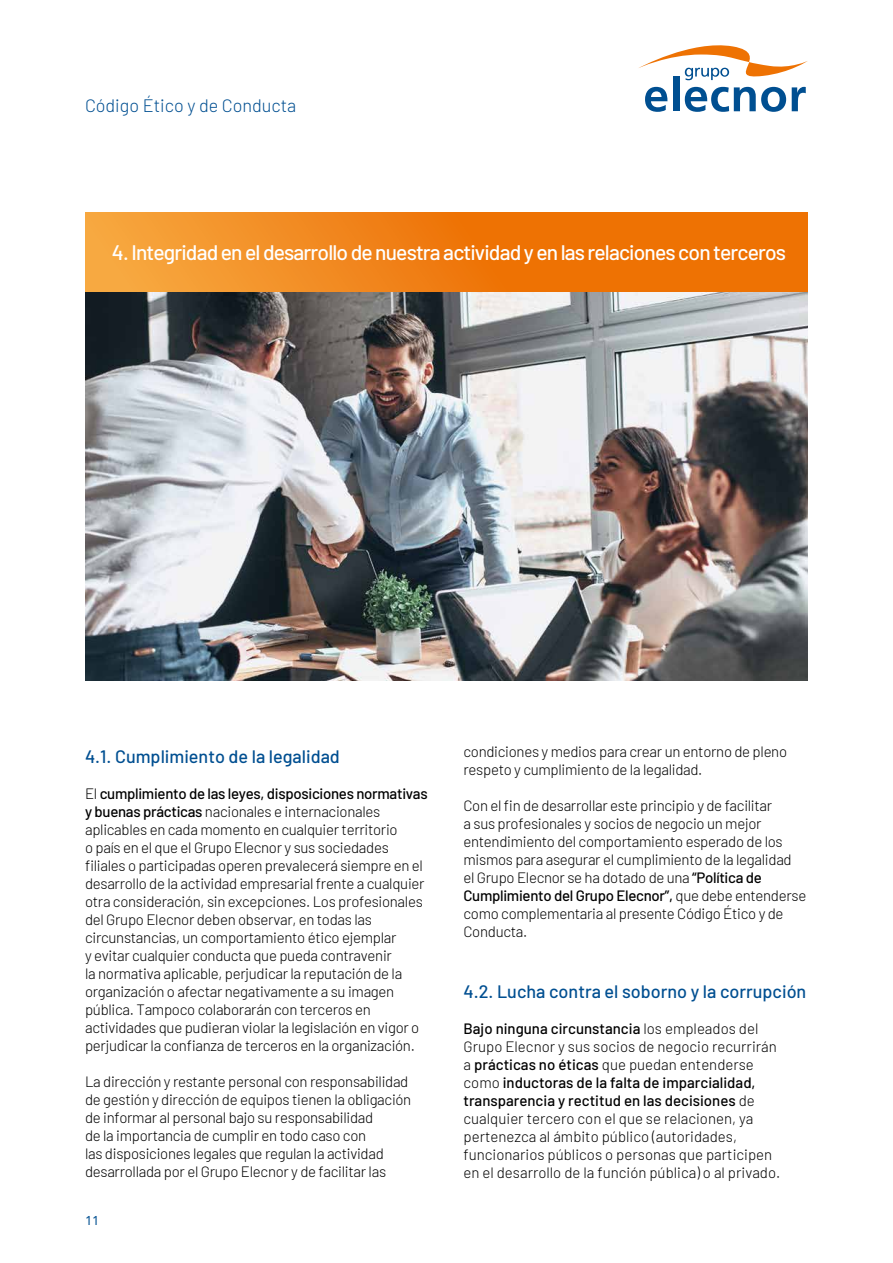
<style>
.page{position:relative;width:893px;height:1263px;background:#fff}
.page>*{position:absolute;margin:0;border:0;box-sizing:border-box;transform-origin:0 0}
.t1{font:500 21px "Barlow";letter-spacing:-.04em;color:#fff}
.t2{font:500 18px "Barlow";color:#004f91}
.t3{font:300 18px "Barlow";color:#004f91}
.t4{font:300 15px/18px "Barlow";letter-spacing:-.02em;color:#000}
.t5{font:300 15px/18px "Barlow";color:#000}
.t6{font:12.75px "Avenir LT Std";color:#004f91}
.s1{font-weight:500}
</style>
<div class="page">
<svg style="left:645px;top:87px;width:22px;height:25px"></svg>
<div style="left:673px;top:77px;width:6px;height:34px;background:#004f91"></div>
<svg style="left:685px;top:87px;width:101px;height:25px"></svg>
<svg style="left:792px;top:87px;width:14px;height:24px"></svg>
<svg style="left:639px;top:45px;width:169px;height:36px"></svg>
<svg style="left:85px;top:213px;width:723px;height:79px;background:#f08116"></svg>
<img style="left:85px;top:292px;width:723px;height:388px">
<p class="t3" style="left:85px;top:92px;width:213px">Código Ético y de Conducta</p>
<h1 class="t1" style="left:112px;top:237px;width:676px">4. Integridad en el desarrollo de nuestra actividad y en las relaciones con terceros</h1>
<p class="t2" style="left:85px;top:744px;width:256px">4.1. Cumplimiento de la legalidad</p>
<p class="t4" style="left:85px;top:784px;width:344px">El <span class="s1">cumplimiento de las leyes, disposiciones normativas y buenas prácticas</span> nacionales e internacionales aplicables en cada momento en cualquier territorio<br>o país en el que el Grupo Elecnor y sus sociedades filiales o participadas operen prevalecerá siempre en el desarrollo de la actividad empresarial frente a cualquier otra consideración, sin excepciones. Los profesionales del Grupo Elecnor deben observar, en todas las circunstancias, un comportamiento ético ejemplar<br>y evitar cualquier conducta que pueda contravenir<br>la normativa aplicable, perjudicar la reputación de la organización o afectar negativamente a su imagen pública. Tampoco colaborarán con terceros en actividades que pudieran violar la legislación en vigor o perjudicar la confianza de terceros en la organización.</p>
<p class="t4" style="left:85px;top:1072px;width:328px">La dirección y restante personal con responsabilidad de gestión y dirección de equipos tienen la obligación de informar al personal bajo su responsabilidad<br>de la importancia de cumplir en todo caso con<br>las disposiciones legales que regulan la actividad desarrollada por el Grupo Elecnor y de facilitar las</p>
<p class="t6" style="left:85px;top:1213px;width:16px">11</p>
<p class="t4" style="left:463px;top:741px;width:325px">condiciones y medios para crear un entorno de pleno respeto y cumplimiento de la legalidad.</p>
<p class="t4" style="left:463px;top:795px;width:344px">Con el fin de desarrollar este principio y de facilitar<br>a sus profesionales y socios de negocio un mejor entendimiento del comportamiento esperado de los mismos para asegurar el cumplimiento de la legalidad el Grupo Elecnor se ha dotado de una <span class="s1">“Política de Cumplimiento del Grupo Elecnor”,</span> que debe entenderse como complementaria al presente Código Ético y de Conducta.</p>
<p class="t2" style="left:463px;top:979px;width:344px">4.2. Lucha contra el soborno y la corrupción</p>
<p class="t5" style="left:463px;top:1019px;width:318px"><span class="s1">Bajo ninguna circunstancia</span> los empleados del Grupo Elecnor y sus socios de negocio recurrirán a <span class="s1">prácticas no éticas</span> que puedan entenderse como <span class="s1">inductoras de la falta de imparcialidad, transparencia y rectitud en las decisiones</span> de cualquier tercero con el que se relacionen, ya pertenezca al ámbito público (autoridades, funcionarios públicos o personas que participen en el desarrollo de la función pública) o al privado.</p>
</div>
